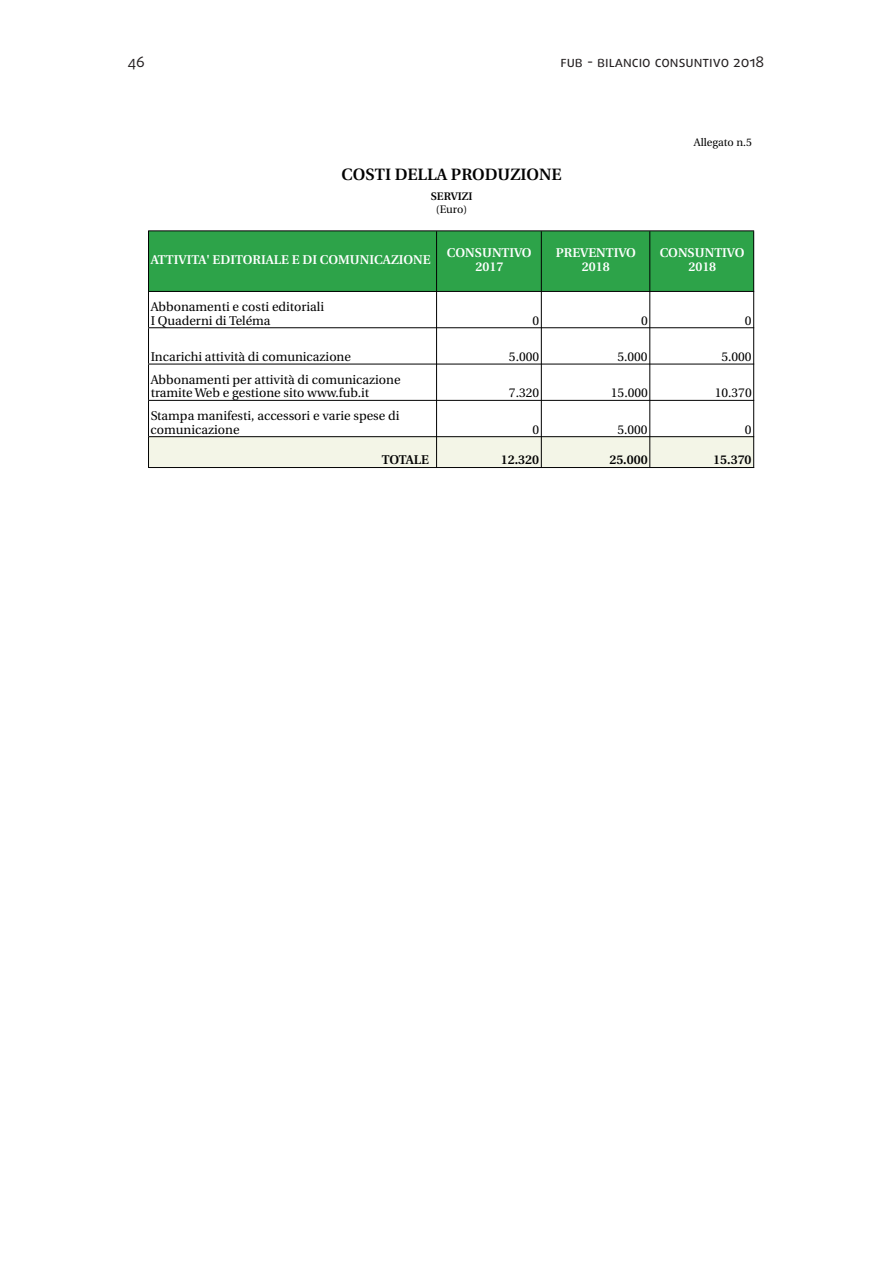
<style>
.page{position:relative;width:893px;height:1263px;background:#fff}
.page>*{position:absolute;margin:0;border:0;box-sizing:border-box;transform-origin:0 0}
.t1{font:600 16.35px "Utopia";color:#020202}
.t2{font:15px "Daxline Pro";color:#231f20}
.t3{font:12.75px/13.8px "Utopia";color:#020202}
.t4{font:600 12.75px/13.8px "Utopia";color:#fff;text-align:center}
.t5{font:600 12.75px "Utopia";color:#020202}
.t6{font:10.95px "Utopia";color:#020202}
.t7{font:600 10.95px "Utopia";color:#020202}
</style>
<div class="page">
<div style="left:149px;top:231px;width:605px;height:61px;background:#2da349"></div>
<div style="left:149px;top:437px;width:605px;height:31px;background:#f3f5e7"></div>
<hr style="left:148px;top:230px;width:1px;height:62px;background:#020202">
<hr style="left:148px;top:292px;width:1px;height:35px;background:#020202">
<hr style="left:148px;top:328px;width:1px;height:36px;background:#020202">
<hr style="left:148px;top:364px;width:1px;height:36px;background:#020202">
<hr style="left:148px;top:401px;width:1px;height:35px;background:#020202">
<hr style="left:148px;top:436px;width:1px;height:32px;background:#020202">
<hr style="left:436px;top:231px;width:1px;height:237px;background:#020202">
<hr style="left:541px;top:231px;width:1px;height:237px;background:#020202">
<hr style="left:649px;top:231px;width:1px;height:237px;background:#020202">
<hr style="left:753px;top:231px;width:1px;height:237px;background:#020202">
<hr style="left:149px;top:230px;width:605px;height:1px;background:#020202">
<hr style="left:149px;top:291px;width:605px;height:1px;background:#020202">
<hr style="left:148px;top:327px;width:606px;height:1px;background:#020202">
<hr style="left:148px;top:364px;width:606px;height:1px;background:#020202">
<hr style="left:148px;top:400px;width:606px;height:1px;background:#020202">
<hr style="left:149px;top:436px;width:605px;height:1px;background:#020202">
<hr style="left:149px;top:467px;width:605px;height:1px;background:#020202">
<p class="t2" style="left:128px;top:55px;width:19px">46</p>
<p class="t2" style="left:560px;top:55px;width:205px">fub - bilancio consuntivo 2018</p>
<p class="t1" style="left:342px;top:168px;width:221px">COSTI DELLA PRODUZIONE</p>
<p class="t7" style="left:431px;top:191px;width:43px">SERVIZI</p>
<p class="t6" style="left:436px;top:205px;width:33px">(Euro)</p>
<p class="t6" style="left:694px;top:138px;width:60px">Allegato n.5</p>
<p class="t4" style="left:151px;top:254px;width:281px">ATTIVITA' EDITORIALE E DI COMUNICAZIONE</p>
<p class="t4" style="left:447px;top:247px;width:86px">CONSUNTIVO<br>2017</p>
<p class="t4" style="left:556px;top:247px;width:82px">PREVENTIVO<br>2018</p>
<p class="t4" style="left:660px;top:247px;width:86px">CONSUNTIVO<br>2018</p>
<p class="t3" style="left:151px;top:301px;width:175px">Abbonamenti e costi editoriali<br>I Quaderni di Teléma</p>
<p class="t3" style="left:533px;top:314px;width:8px">0</p>
<p class="t3" style="left:641px;top:314px;width:8px">0</p>
<p class="t3" style="left:745px;top:314px;width:8px">0</p>
<p class="t3" style="left:151px;top:351px;width:202px">Incarichi attività di comunicazione</p>
<p class="t3" style="left:509px;top:351px;width:32px">5.000</p>
<p class="t3" style="left:617px;top:351px;width:32px">5.000</p>
<p class="t3" style="left:721px;top:351px;width:32px">5.000</p>
<p class="t3" style="left:151px;top:373px;width:251px">Abbonamenti per attività di comunicazione tramite Web e gestione sito www.fub.it</p>
<p class="t3" style="left:509px;top:387px;width:32px">7.320</p>
<p class="t3" style="left:611px;top:387px;width:38px">15.000</p>
<p class="t3" style="left:715px;top:387px;width:38px">10.370</p>
<p class="t3" style="left:151px;top:410px;width:250px">Stampa manifesti, accessori e varie spese di comunicazione</p>
<p class="t3" style="left:533px;top:423px;width:8px">0</p>
<p class="t3" style="left:617px;top:423px;width:32px">5.000</p>
<p class="t3" style="left:745px;top:423px;width:8px">0</p>
<p class="t5" style="left:382px;top:455px;width:49px">TOTALE</p>
<p class="t5" style="left:501px;top:455px;width:40px">12.320</p>
<p class="t5" style="left:609px;top:455px;width:40px">25.000</p>
<p class="t5" style="left:713px;top:455px;width:40px">15.370</p>
</div>
